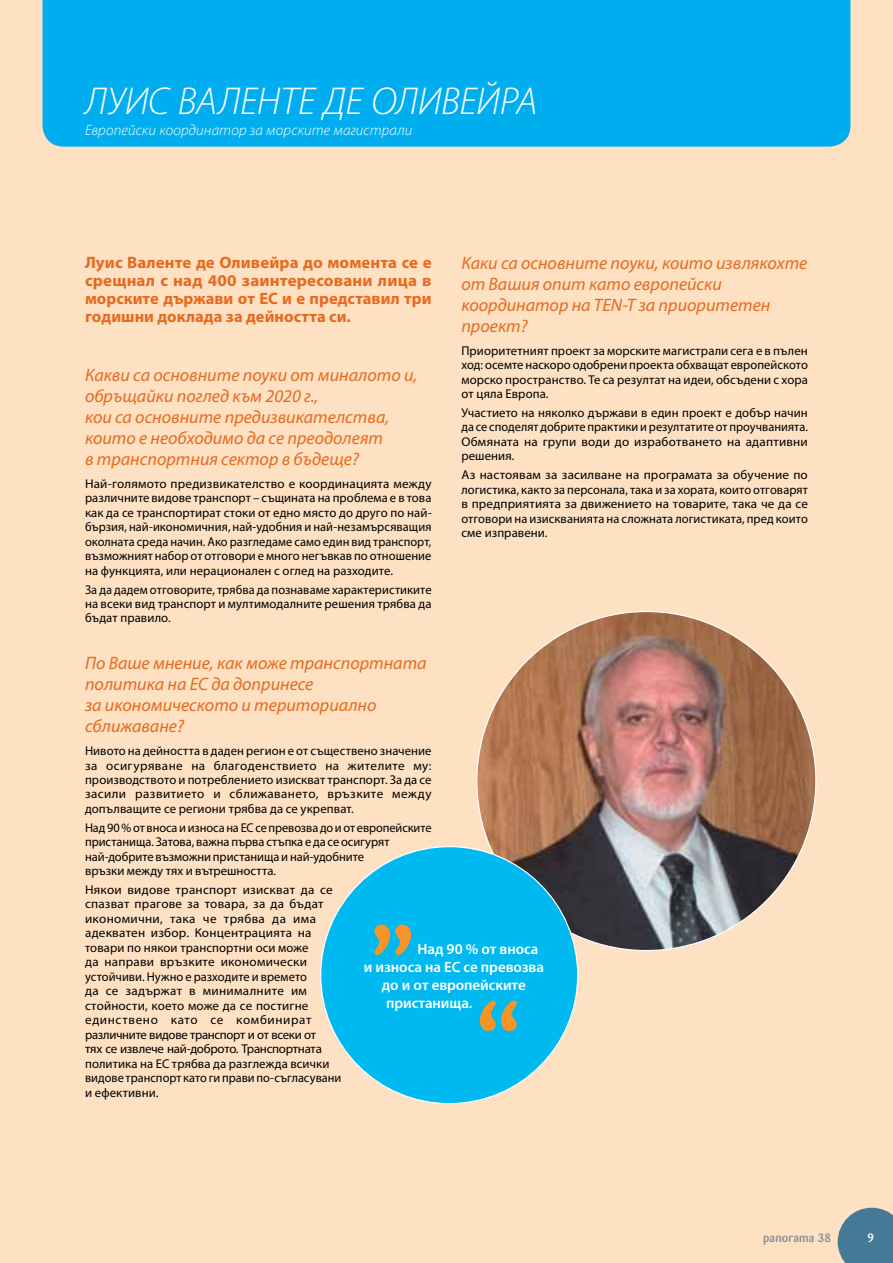
<style>
.page{position:relative;width:893px;height:1263px;background:#fee0c2}
.page>*{position:absolute;margin:0;border:0;box-sizing:border-box;transform-origin:0 0}
.t1{font:700 100.5px "Barmeno";color:#f79428}
.t2{font:italic 300 39px "Myriad Pro";letter-spacing:.005em;color:#fff}
.t3{font:italic 18px/21px "Myriad Pro";color:#e66a1f}
.t4{font:700 16.5px/18px "Myriad Pro";letter-spacing:.005em;color:#e66a1f;text-align:justify}
.t5{font:600 15px "Myriad Pro";letter-spacing:-.005em;color:#fff}
.t6{font:italic 300 15px "Myriad Pro";letter-spacing:.01em;color:#fff}
.t7{font:12.75px/14.5px "Myriad Pro";letter-spacing:.01em;color:#000;text-align:justify}
.t8{font:500 12px "Barmeno";letter-spacing:.02em;color:#839097}
.t9{font:500 12px "Barmeno";color:#fff}
</style>
<div class="page">
<div style="left:43px;top:0;width:807px;height:147px;background:#00aeef"></div>
<img style="left:477px;top:611px;width:339px;height:339px;border-radius:169px">
<svg style="left:838px;top:1208px;width:55px;height:55px;background:#578499"></svg>
<div style="left:321px;top:847px;width:257px;height:256px;background:#00b9f1;border-radius:50%"></div>
<h2 class="t2" style="left:85px;top:81px;width:454px">Луис Валенте де Оливейра</h2>
<p class="t6" style="left:85px;top:122px;width:329px">Европейски координатор за морските магистрали</p>
<p class="t4" style="left:85px;top:252px;width:348px">Луис Валенте де Оливейра до момента се е срещнал с над 400 заинтересовани лица в морските държави от ЕС и е представил три годишни доклада за дейността си.</p>
<h3 class="t3" style="left:461px;top:252px;width:347px">Каки са основните поуки, които извлякохте от Вашия опит като европейски координатор на TEN-T за приоритетен проект?</h3>
<p class="t7" style="left:461px;top:343px;width:348px">Приоритетният проект за морските магистрали сега е в пълен ход: осемте наскоро одобрени проекта обхващат европейското морско пространство. Те са резултат на идеи, обсъдени с хора от цяла Европа.</p>
<p class="t7" style="left:461px;top:405px;width:348px">Участието на няколко държави в един проект е добър начин да се споделят добрите практики и резултатите от проучванията.<br>Обмяната на групи води до изработването на адаптивни решения.</p>
<p class="t7" style="left:461px;top:467px;width:348px">Аз настоявам за засилване на програмата за обучение по логистика, както за персонала, така и за хората, които отговарят в предприятията за движението на товарите, така че да се отговори на изискванията на сложната логистиката, пред които сме изправени.</p>
<h3 class="t3" style="left:85px;top:364px;width:334px">Какви са основните поуки от миналото и, обръщайки поглед към 2020 г.,<br>кои са основните предизвикателства, които е необходимо да се преодолеят<br>в транспортния сектор в бъдеще?</h3>
<p class="t7" style="left:85px;top:476px;width:348px">Най-голямото предизвикателство е координацията между различните видове транспорт – същината на проблема е в това как да се транспортират стоки от едно място до друго по най&shy;бързия, най-икономичния, най-удобния и най-незамърсяващия околната среда начин. Ако разгледаме само един вид транспорт, възможният набор от отговори е много негъвкав по отношение на функцията, или нерационален с оглед на разходите.</p>
<p class="t7" style="left:85px;top:582px;width:348px">За да дадем отговорите, трябва да познаваме характеристиките на всеки вид транспорт и мултимодалните решения трябва да бъдат правило.</p>
<h3 class="t3" style="left:85px;top:652px;width:343px">По Ваше мнение, как може транспортната политика на ЕС да допринесе<br>за икономическото и териториално сближаване?</h3>
<p class="t7" style="left:85px;top:743px;width:348px">Нивото на дейността в даден регион е от съществено значение за осигуряване на благоденствието на жителите му: производството и потреблението изискват транспорт. За да се засили развитието и сближаването, връзките между допълващите се региони трябва да се укрепват.</p>
<p class="t7" style="left:85px;top:820px;width:348px;text-align:left">Над 90 % от вноса и износа на ЕС се превозва до и от европейските пристанища. Затова, важна първа стъпка е да се осигурят най-добрите възможни пристанища и най-удобните<br>връзки между тях и вътрешността.</p>
<p class="t7" style="left:85px;top:882px;width:258px;text-align:left">Някои видове транспорт изискват да се спазват прагове за товара, за да бъдат икономични, така че трябва да има адекватен избор. Концентрацията на товари по някои транспортни оси може<br>да направи връзките икономически устойчиви. Нужно е разходите и времето<br>да се задържат в минималните им стойности, което може да се постигне единствено като се комбинират различните видове транспорт и от всеки от<br>тях се извлече най-доброто. Транспортната политика на ЕС трябва да разглежда всички видове транспорт като ги прави по-съгласувани и ефективни.</p>
<h1 class="t1" style="left:369px;top:846px;width:48px">„</h1>
<p class="t5" style="left:417px;top:939px;width:123px">Над 90 % от вноса</p>
<p class="t5" style="left:364px;top:957px;width:182px">и износа на ЕС се превозва</p>
<p class="t5" style="left:382px;top:975px;width:145px">до и от европейските</p>
<p class="t5" style="left:386px;top:993px;width:88px">пристанища.</p>
<h1 class="t1" style="left:476px;top:979px;width:48px">“</h1>
<p class="t8" style="left:763px;top:1230px;width:69px">panorama 38</p>
<p class="t9" style="left:867px;top:1231px;width:8px">9</p>
</div>
